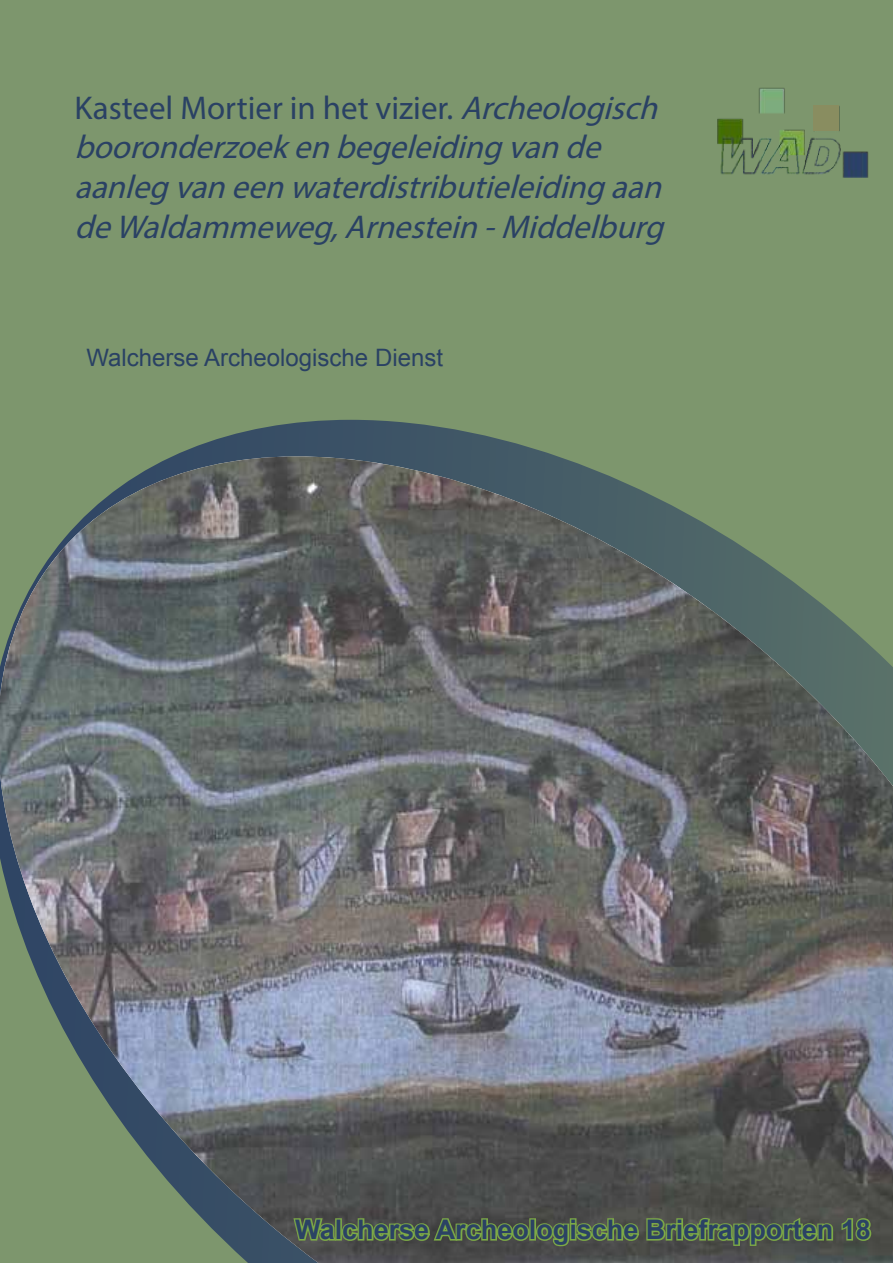
<style>
.page{position:relative;width:893px;height:1263px;background:#7d966d}
.page>*{position:absolute;margin:0;border:0;box-sizing:border-box;transform-origin:0 0}
.t1{font:italic 33px/39.6px "Myriad Pro";color:#2a4164}
.t2{font:700 27px "Arial";color:#2b4264}
.t3{font:24px "Arial";color:#2a4164}
.s1{font-style:normal}
</style>
<div class="page">
<svg style="left:174px;top:419px;width:382px;height:37px;fill:#3f5566"></svg>
<img style="left:0;top:456px;width:893px;height:807px">
<svg style="left:292px;top:1213px;width:581px;height:35px"></svg>
<img style="left:717px;top:87px;width:152px;height:91px">
<div style="left:814px;top:105px;width:25px;height:25px;background:#898d60"></div>
<p class="t1" style="left:74px;top:87px;width:600px"><span class="s1">Kasteel Mortier in het vizier.</span> Archeologisch booronderzoekenbegeleidingvande aanlegvaneenwaterdistributieleidingaan deWaldammeweg,Arnestein-Middelburg</p>
<p class="t3" style="left:86px;top:342px;width:358px">Walcherse Archeologische Dienst</p>
<p class="t2" style="left:295px;top:1211px;width:577px">Walcherse Archeologische Briefrapporten 18</p>
</div>
